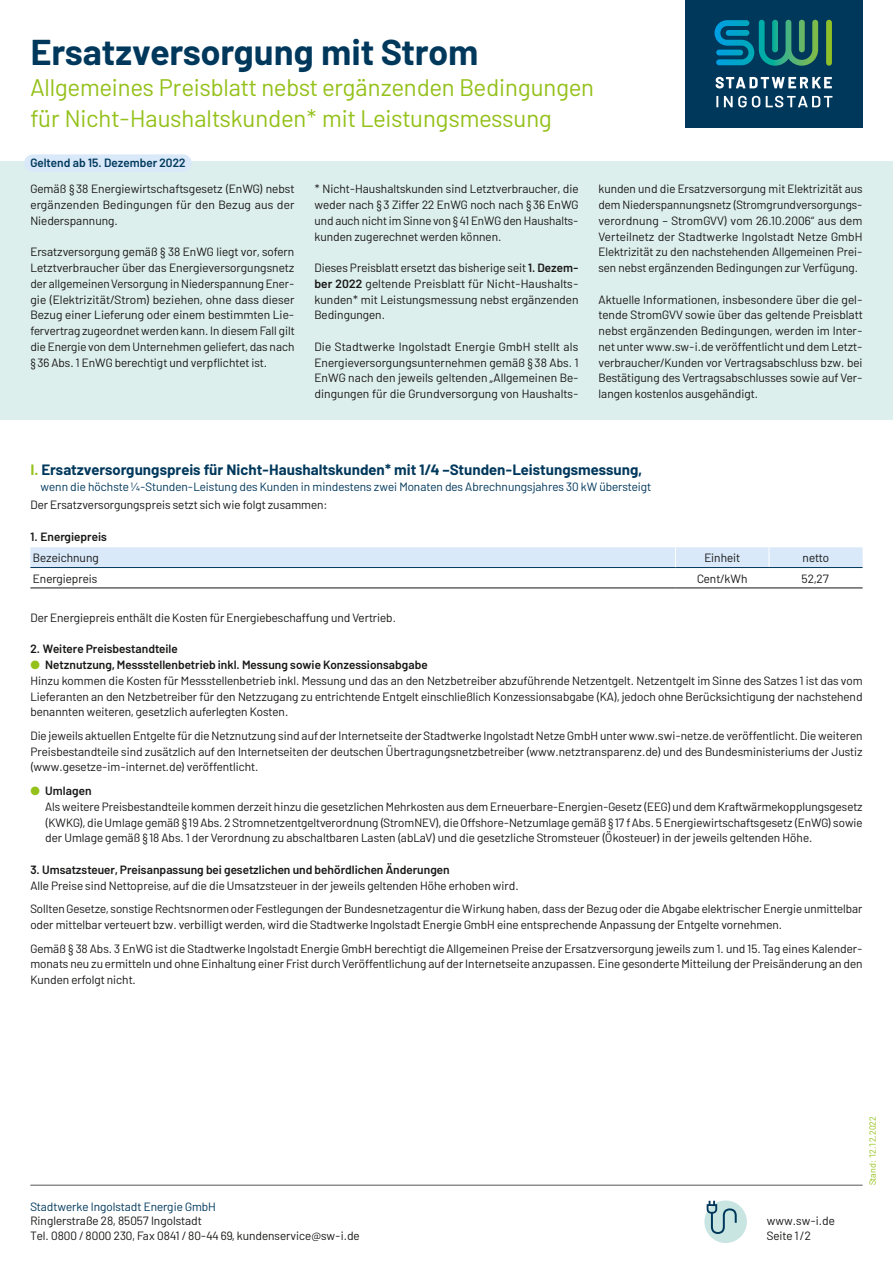
<style>
.page{position:relative;width:893px;height:1263px;background:#fff}
.page>*{position:absolute;margin:0;border:0;box-sizing:border-box;transform-origin:0 0}
.swi20-Titel_h1_Titel{font:700 36px "Barlow";color:#00385c}
.swi20-Titel_h1_Titel-2{font:24px/30.8px "Barlow";color:#94c11a}
.swi20-Vertrag_h2_Vertragsziffer{font:700 15px "Barlow";color:#00385c}
.swi20-Text_p_Fliesstext{font:12px/15.8px "Barlow";color:#181716;text-align:justify}
.swi20-Text_p_Fliesstext-2{font:12px "Barlow";color:#00385c}
.swi20-Text_h3_semibold{font:600 12px "Barlow";color:#181716}
.swi20-Text_h4_Fliess-Aufzaehlung{font:600 12px "Barlow";color:#181716}
.swi20-Text_p_Geltend{font:600 12px "Barlow";color:#00385c}
.swi20-Tabellen_Tab-links{font:12px "Barlow";color:#181716}
.swi20-Tabellen_Tab-zentriert{font:12px "Barlow";color:#181716}
.swi20-Tabellen_Tab-Preis_22mm{font:12px "Barlow";color:#181716}
.t1{font:9px "Barlow";color:#94c11a}
.s1{font-weight:600}
.s2{color:#94c11a}
</style>
<div class="page">
<hr style="left:30px;top:1185px;width:833px;height:1px;background:#565655">
<div style="left:685px;top:0;width:178px;height:128px;background:#00385c"></div>
<svg style="left:714px;top:20px;width:118px;height:46px"></svg>
<svg style="left:716px;top:77px;width:116px;height:11px"></svg>
<svg style="left:716px;top:96px;width:2px;height:11px"></svg>
<svg style="left:724px;top:96px;width:36px;height:11px"></svg>
<svg style="left:766px;top:96px;width:66px;height:11px"></svg>
<div style="left:704px;top:1200px;width:43px;height:43px;background:#c8e5e2;border-radius:50%"></div>
<svg style="left:707px;top:1201px;width:30px;height:33px"></svg>
<div style="left:0;top:161px;width:893px;height:259px;background:#ddefed"></div>
<svg style="left:30px;top:547px;width:833px;height:41px"></svg>
<hr style="left:30px;top:588px;width:645px;height:1px;background:#181716">
<hr style="left:675px;top:588px;width:94px;height:1px;background:#181716">
<hr style="left:769px;top:588px;width:94px;height:1px;background:#181716">
<hr style="left:30px;top:567px;width:645px;height:1px;background:#00385c">
<hr style="left:675px;top:567px;width:94px;height:1px;background:#00385c">
<hr style="left:769px;top:567px;width:94px;height:1px;background:#00385c">
<div style="left:24px;top:154px;width:168px;height:18px;background:#d9e9f9;border-radius:9px"></div>
<h1 class="swi20-Titel_h1_Titel" style="left:30px;top:26px;width:450px">Ersatzversorgung mit Strom</h1>
<h1 class="swi20-Titel_h1_Titel-2" style="left:30px;top:70px;width:565px">Allgemeines Preisblatt nebst ergänzenden Bedingungen für Nicht-Haushaltskunden* mit Leistungsmessung</h1>
<p class="swi20-Text_p_Geltend" style="left:30px;top:154px;width:157px">Geltend ab 15. Dezember 2022</p>
<p class="swi20-Text_p_Fliesstext" style="left:30px;top:180px;width:266px">Gemäß § 38 Energiewirtschaftsgesetz (EnWG) nebst ergänzenden Bedingungen für den Bezug aus der Niederspannung.</p>
<p class="swi20-Text_p_Fliesstext" style="left:30px;top:243px;width:266px">Ersatzversorgung gemäß § 38 EnWG liegt vor, sofern Letztverbraucher über das Energieversorgungsnetz der allgemeinen Versorgung in Niederspannung Ener&shy;gie (Elektrizität/Strom) beziehen, ohne dass dieser Bezug einer Lieferung oder einem bestimmten Lie&shy;fervertrag zugeordnet werden kann. In diesem Fall gilt die Energie von dem Unternehmen geliefert, das nach § 36 Abs. 1 EnWG berechtigt und verpflichtet ist.</p>
<p class="swi20-Text_p_Fliesstext" style="left:314px;top:180px;width:266px">* Nicht-Haushaltskunden sind Letztverbraucher, die weder nach §3 Ziffer 22 EnWG noch nach §36 EnWG und auch nicht im Sinne von §41 EnWG den Haushalts&shy;kunden zugerechnet werden können.</p>
<p class="swi20-Text_p_Fliesstext" style="left:314px;top:259px;width:266px">Dieses Preisblatt ersetzt das bisherige seit <span class="s1">1. Dezem&shy;ber 2022</span> geltende Preisblatt für Nicht-Haushalts&shy;kunden* mit Leistungsmessung nebst ergänzenden Bedingungen.</p>
<p class="swi20-Text_p_Fliesstext" style="left:314px;top:338px;width:266px">Die Stadtwerke Ingolstadt Energie GmbH stellt als Energieversorgungsunternehmen gemäß § 38 Abs. 1<br>EnWG nach den jeweils geltenden „Allgemeinen Be&shy;dingungen für die Grundversorgung von Haushalts-</p>
<p class="swi20-Text_p_Fliesstext" style="left:598px;top:180px;width:266px">kunden und die Ersatzversorgung mit Elektrizität aus dem Niederspannungsnetz (Stromgrundversorgungs&shy;verordnung – StromGVV) vom 26.10.2006“ aus dem Verteilnetz der Stadtwerke Ingolstadt Netze GmbH Elektrizität zu den nachstehenden Allgemeinen Prei&shy;sen nebst ergänzenden Bedingungen zur Verfügung.</p>
<p class="swi20-Text_p_Fliesstext" style="left:598px;top:291px;width:266px;text-align:left">Aktuelle Informationen, insbesondere über die gel&shy;tende StromGVV sowie über das geltende Preisblatt nebst ergänzenden Bedingungen, werden im Inter&shy;net unter www.sw-i.de veröffentlicht und dem Letzt&shy;verbraucher/Kunden vor Vertragsabschluss bzw. bei Bestätigung des Vertragsabschlusses sowie auf Ver&shy;langen kostenlos ausgehändigt.</p>
<h2 class="swi20-Vertrag_h2_Vertragsziffer" style="left:30px;top:458px;width:613px"><span class="s2">I.</span> Ersatzversorgungspreis für Nicht-Haushaltskunden* mit 1/4 –Stunden-Leistungsmessung,</h2>
<p class="swi20-Text_p_Fliesstext-2" style="left:41px;top:477px;width:612px">wenn die höchste ¼-Stunden-Leistung des Kunden in mindestens zwei Monaten des Abrechnungsjahres 30 kW übersteigt</p>
<p class="swi20-Text_p_Fliesstext" style="left:30px;top:496px;width:299px">Der Ersatzversorgungspreis setzt sich wie folgt zusammen:</p>
<h3 class="swi20-Text_h3_semibold" style="left:30px;top:528px;width:78px">1. Energiepreis</h3>
<p class="swi20-Tabellen_Tab-links" style="left:33px;top:549px;width:67px">Bezeichnung</p>
<p class="swi20-Tabellen_Tab-zentriert" style="left:704px;top:549px;width:37px">Einheit</p>
<p class="swi20-Tabellen_Tab-zentriert" style="left:802px;top:549px;width:28px">netto</p>
<p class="swi20-Tabellen_Tab-links" style="left:33px;top:569px;width:66px">Energiepreis</p>
<p class="swi20-Tabellen_Tab-zentriert" style="left:697px;top:569px;width:52px">Cent/kWh</p>
<p class="swi20-Tabellen_Tab-Preis_22mm" style="left:802px;top:569px;width:29px">52,27</p>
<p class="swi20-Text_p_Fliesstext" style="left:30px;top:609px;width:367px">Der Energiepreis enthält die Kosten für Energiebeschaffung und Vertrieb.</p>
<h3 class="swi20-Text_h3_semibold" style="left:30px;top:640px;width:149px">2. Weitere Preisbestandteile</h3>
<h4 class="swi20-Text_h4_Fliess-Aufzaehlung" style="left:30px;top:656px;width:399px"><span class="s2">●</span> Netznutzung, Messstellenbetrieb inkl. Messung sowie Konzessionsabgabe</h4>
<p class="swi20-Text_p_Fliesstext" style="left:30px;top:672px;width:834px">Hinzu kommen die Kosten für Messstellenbetrieb inkl. Messung und das an den Netzbetreiber abzuführende Netzentgelt. Netzentgelt im Sinne des Satzes 1 ist das vom Lieferanten an den Netzbetreiber für den Netzzugang zu entrichtende Entgelt einschließlich Konzessionsabgabe (KA), jedoch ohne Berücksichtigung der nachstehend benannten weiteren, gesetzlich auferlegten Kosten.</p>
<p class="swi20-Text_p_Fliesstext" style="left:30px;top:727px;width:834px">Die jeweils aktuellen Entgelte für die Netznutzung sind auf der Internetseite der Stadtwerke Ingolstadt Netze GmbH unter www.swi-netze.de veröffentlicht. Die weiteren Preisbestandteile sind zusätzlich auf den Internetseiten der deutschen Übertragungsnetzbetreiber (www.netztransparenz.de) und des Bundesministeriums der Justiz (www.gesetze-im-internet.de) veröffentlicht.</p>
<h4 class="swi20-Text_h4_Fliess-Aufzaehlung" style="left:30px;top:782px;width:63px"><span class="s2">●</span> Umlagen</h4>
<p class="swi20-Text_p_Fliesstext" style="left:45px;top:798px;width:819px">Als weitere Preisbestandteile kommen derzeit hinzu die gesetzlichen Mehrkosten aus dem Erneuerbare-Energien-Gesetz (EEG) und dem Kraftwärmekopplungsgesetz (KWKG), die Umlage gemäß § 19 Abs. 2 Stromnetzentgeltverordnung (StromNEV), die Offshore-Netzumlage gemäß § 17 f Abs. 5 Energiewirtschaftsgesetz (EnWG) sowie der Umlage gemäß § 18 Abs. 1 der Verordnung zu abschaltbaren Lasten (abLaV) und die gesetzliche Stromsteuer (Ökosteuer) in der jeweils geltenden Höhe.</p>
<h3 class="swi20-Text_h3_semibold" style="left:30px;top:861px;width:421px">3. Umsatzsteuer, Preisanpassung bei gesetzlichen und behördlichen Änderungen</h3>
<p class="swi20-Text_p_Fliesstext" style="left:30px;top:876px;width:490px">Alle Preise sind Nettopreise, auf die die Umsatzsteuer in der jeweils geltenden Höhe erhoben wird.</p>
<p class="swi20-Text_p_Fliesstext" style="left:30px;top:900px;width:834px">Sollten Gesetze, sonstige Rechtsnormen oder Festlegungen der Bundesnetzagentur die Wirkung haben, dass der Bezug oder die Abgabe elektrischer Energie unmittelbar oder mittelbar verteuert bzw. verbilligt werden, wird die Stadtwerke Ingolstadt Energie GmbH eine entsprechende Anpassung der Entgelte vornehmen.</p>
<p class="swi20-Text_p_Fliesstext" style="left:30px;top:939px;width:834px">Gemäß § 38 Abs. 3 EnWG ist die Stadtwerke Ingolstadt Energie GmbH berechtigt die Allgemeinen Preise der Ersatzversorgung jeweils zum 1. und 15. Tag eines Kalender&shy;monats neu zu ermitteln und ohne Einhaltung einer Frist durch Veröffentlichung auf der Internetseite anzupassen. Eine gesonderte Mitteilung der Preisänderung an den Kunden erfolgt nicht.</p>
<p class="swi20-Text_p_Fliesstext-2" style="left:30px;top:1198px;width:187px">Stadtwerke Ingolstadt Energie GmbH</p>
<p class="swi20-Text_p_Fliesstext" style="left:30px;top:1213px;width:331px;line-height:14.2px">Ringlerstraße 28, 85057 Ingolstadt<br>Tel. 0800 / 8000 230, Fax 0841 / 80-44 69, kundenservice@sw-i.de</p>
<p class="swi20-Text_p_Fliesstext" style="left:767px;top:1213px;width:69px;line-height:14.2px">www.sw-i.de<br>Seite 1/2</p>
<p class="t1" style="left:866px;top:1185px;width:71px;rotate:-90deg">Stand: 12.12.2022</p>
</div>
